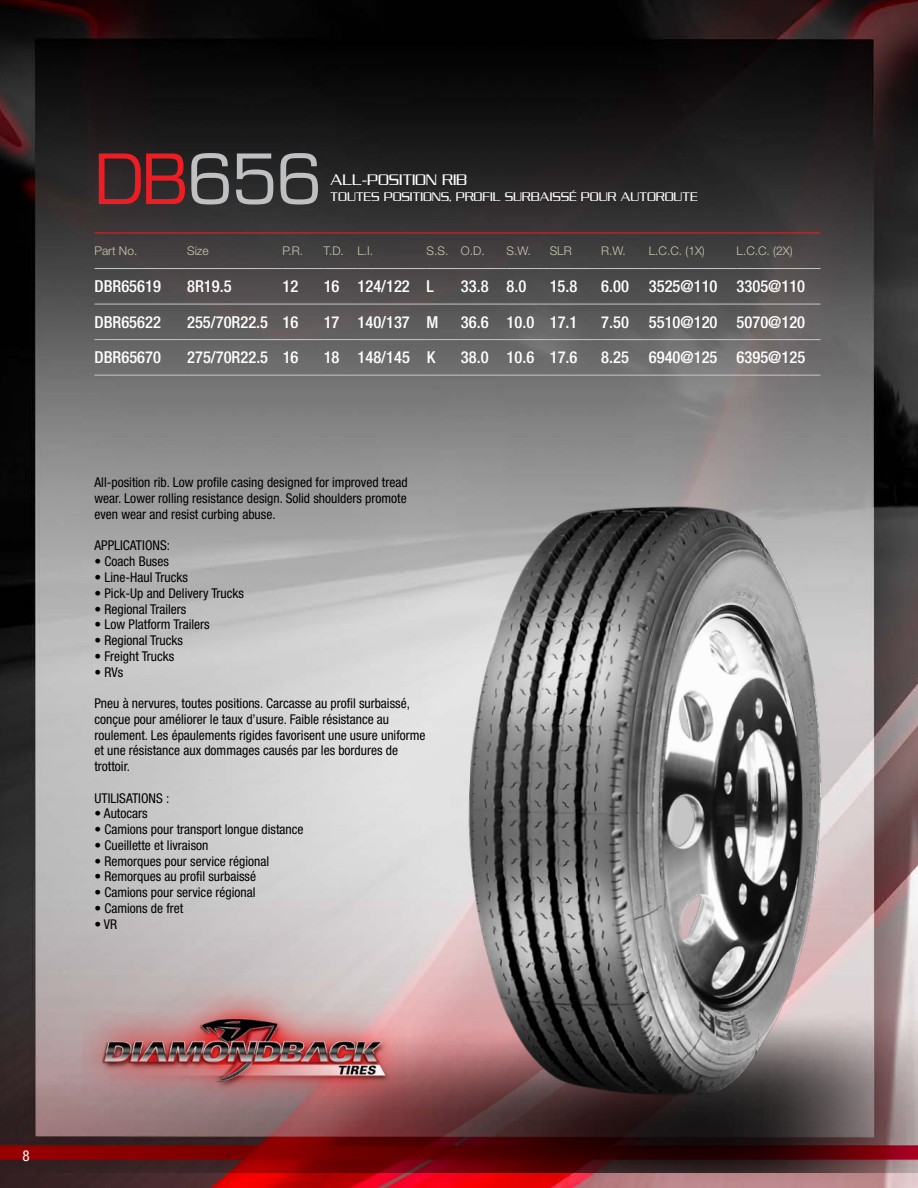
<style>
.page{position:relative;width:918px;height:1188px;background:#fff}
.page>*{position:absolute;margin:0;border:0;box-sizing:border-box;transform-origin:0 0}
.t1{font:500 67.5px "Eurostile";letter-spacing:-.03em;color:#bec0c2}
.t2{font:500 condensed 16.5px "Helvetica Neue LT Std";color:#fff}
.t3{font:16.5px "Serpentine ICG Light";letter-spacing:-.01em;color:#fff}
.t4{font:condensed 15px "Helvetica Neue LT Std";color:#fff}
.t5{font:condensed 13.5px/15.8px "Helvetica Neue LT Std";color:#000;text-align:justify}
.t6{font:13.5px "Serpentine ICG Light";letter-spacing:-.01em;color:#fff}
.t7{font:300 12px "Helvetica Neue LT Std";color:#cbc9b2}
.s1{color:#ed1d24}
</style>
<div class="page">
<img style="left:0;top:0;width:918px;height:1188px">
<img style="left:0;top:920px;width:849px;height:252px">
<img style="left:849px;top:920px;width:69px;height:268px">
<img style="left:82px;top:988px;width:324px;height:120px">
<hr style="left:94px;top:232px;width:93px;height:1px;background:#ed1d24">
<hr style="left:187px;top:232px;width:96px;height:1px;background:#ed1d24">
<hr style="left:283px;top:232px;width:41px;height:1px;background:#ed1d24">
<hr style="left:324px;top:232px;width:33px;height:1px;background:#ed1d24">
<hr style="left:357px;top:232px;width:70px;height:1px;background:#ed1d24">
<hr style="left:427px;top:232px;width:34px;height:1px;background:#ed1d24">
<hr style="left:461px;top:232px;width:46px;height:1px;background:#ed1d24">
<hr style="left:507px;top:232px;width:43px;height:1px;background:#ed1d24">
<hr style="left:550px;top:232px;width:51px;height:1px;background:#ed1d24">
<hr style="left:601px;top:232px;width:48px;height:1px;background:#ed1d24">
<hr style="left:649px;top:232px;width:88px;height:1px;background:#ed1d24">
<hr style="left:737px;top:232px;width:84px;height:1px;background:#ed1d24">
<hr style="left:94px;top:268px;width:93px;height:1px;background:#c4c6c8">
<hr style="left:187px;top:268px;width:96px;height:1px;background:#c4c6c8">
<hr style="left:283px;top:268px;width:41px;height:1px;background:#c4c6c8">
<hr style="left:324px;top:268px;width:33px;height:1px;background:#c4c6c8">
<hr style="left:357px;top:268px;width:70px;height:1px;background:#c4c6c8">
<hr style="left:427px;top:268px;width:34px;height:1px;background:#c4c6c8">
<hr style="left:461px;top:268px;width:46px;height:1px;background:#c4c6c8">
<hr style="left:507px;top:268px;width:43px;height:1px;background:#c4c6c8">
<hr style="left:550px;top:268px;width:51px;height:1px;background:#c4c6c8">
<hr style="left:601px;top:268px;width:48px;height:1px;background:#c4c6c8">
<hr style="left:649px;top:268px;width:88px;height:1px;background:#c4c6c8">
<hr style="left:737px;top:268px;width:84px;height:1px;background:#c4c6c8">
<hr style="left:94px;top:304px;width:93px;height:1px;background:#c4c6c8">
<hr style="left:187px;top:304px;width:96px;height:1px;background:#c4c6c8">
<hr style="left:283px;top:304px;width:41px;height:1px;background:#c4c6c8">
<hr style="left:324px;top:304px;width:33px;height:1px;background:#c4c6c8">
<hr style="left:357px;top:304px;width:70px;height:1px;background:#c4c6c8">
<hr style="left:427px;top:304px;width:34px;height:1px;background:#c4c6c8">
<hr style="left:461px;top:304px;width:46px;height:1px;background:#c4c6c8">
<hr style="left:507px;top:304px;width:43px;height:1px;background:#c4c6c8">
<hr style="left:550px;top:304px;width:51px;height:1px;background:#c4c6c8">
<hr style="left:601px;top:304px;width:48px;height:1px;background:#c4c6c8">
<hr style="left:649px;top:304px;width:88px;height:1px;background:#c4c6c8">
<hr style="left:737px;top:304px;width:84px;height:1px;background:#c4c6c8">
<hr style="left:94px;top:339px;width:93px;height:1px;background:#c4c6c8">
<hr style="left:187px;top:339px;width:96px;height:1px;background:#c4c6c8">
<hr style="left:283px;top:339px;width:41px;height:1px;background:#c4c6c8">
<hr style="left:324px;top:339px;width:33px;height:1px;background:#c4c6c8">
<hr style="left:357px;top:339px;width:70px;height:1px;background:#c4c6c8">
<hr style="left:427px;top:339px;width:34px;height:1px;background:#c4c6c8">
<hr style="left:461px;top:339px;width:46px;height:1px;background:#c4c6c8">
<hr style="left:507px;top:339px;width:43px;height:1px;background:#c4c6c8">
<hr style="left:550px;top:339px;width:51px;height:1px;background:#c4c6c8">
<hr style="left:601px;top:339px;width:48px;height:1px;background:#c4c6c8">
<hr style="left:649px;top:339px;width:88px;height:1px;background:#c4c6c8">
<hr style="left:737px;top:339px;width:84px;height:1px;background:#c4c6c8">
<hr style="left:94px;top:375px;width:93px;height:1px;background:#c4c6c8">
<hr style="left:187px;top:375px;width:96px;height:1px;background:#c4c6c8">
<hr style="left:283px;top:375px;width:41px;height:1px;background:#c4c6c8">
<hr style="left:324px;top:375px;width:33px;height:1px;background:#c4c6c8">
<hr style="left:357px;top:375px;width:70px;height:1px;background:#c4c6c8">
<hr style="left:427px;top:375px;width:34px;height:1px;background:#c4c6c8">
<hr style="left:461px;top:375px;width:46px;height:1px;background:#c4c6c8">
<hr style="left:507px;top:375px;width:43px;height:1px;background:#c4c6c8">
<hr style="left:550px;top:375px;width:51px;height:1px;background:#c4c6c8">
<hr style="left:601px;top:375px;width:48px;height:1px;background:#c4c6c8">
<hr style="left:649px;top:375px;width:88px;height:1px;background:#c4c6c8">
<hr style="left:737px;top:375px;width:84px;height:1px;background:#c4c6c8">
<img style="left:423px;top:471px;width:437px;height:649px">
<h1 class="t1" style="left:94px;top:139px;width:230px"><span class="s1">DB</span>656</h1>
<p class="t3" style="left:330px;top:170px;width:138px">ALL-POSITION RIB</p>
<p class="t6" style="left:330px;top:189px;width:369px">TOUTES POSITIONS, PROFIL SURBAISSÉ POUR AUTOROUTE</p>
<p class="t7" style="left:94px;top:243px;width:44px">Part No.</p>
<p class="t7" style="left:187px;top:243px;width:23px">Size</p>
<p class="t7" style="left:283px;top:243px;width:22px">P.R.</p>
<p class="t7" style="left:324px;top:243px;width:51px">T.D. L.I.</p>
<p class="t7" style="left:427px;top:243px;width:60px">S.S. O.D.</p>
<p class="t7" style="left:507px;top:243px;width:26px">S.W.</p>
<p class="t7" style="left:550px;top:243px;width:24px">SLR</p>
<p class="t7" style="left:601px;top:243px;width:26px">R.W.</p>
<p class="t7" style="left:649px;top:243px;width:58px">L.C.C. (1X)</p>
<p class="t7" style="left:737px;top:243px;width:58px">L.C.C. (2X)</p>
<p class="t2" style="left:94px;top:277px;width:68px">DBR65619</p>
<p class="t2" style="left:187px;top:277px;width:46px">8R19.5</p>
<p class="t2" style="left:283px;top:277px;width:17px">12</p>
<p class="t2" style="left:324px;top:277px;width:112px">16 124/122 L</p>
<p class="t2" style="left:461px;top:277px;width:67px">33.8 8.0</p>
<p class="t2" style="left:550px;top:277px;width:29px">15.8</p>
<p class="t2" style="left:601px;top:277px;width:205px">6.00 3525@110 3305@110</p>
<p class="t2" style="left:95px;top:312px;width:68px">DBR65622</p>
<p class="t2" style="left:187px;top:312px;width:113px">255/70R22.5 16</p>
<p class="t2" style="left:324px;top:312px;width:116px">17 140/137 M</p>
<p class="t2" style="left:461px;top:312px;width:118px">36.6 10.0 17.1</p>
<p class="t2" style="left:601px;top:312px;width:205px">7.50 5510@120 5070@120</p>
<p class="t2" style="left:95px;top:348px;width:68px">DBR65670</p>
<p class="t2" style="left:187px;top:348px;width:113px">275/70R22.5 16</p>
<p class="t2" style="left:324px;top:348px;width:113px">18 148/145 K</p>
<p class="t2" style="left:461px;top:348px;width:118px">38.0 10.6 17.6</p>
<p class="t2" style="left:601px;top:348px;width:205px">8.25 6940@125 6395@125</p>
<p class="t5" style="left:94px;top:475px;width:315px">All-position rib. Low profile casing designed for improved tread wear. Lower rolling resistance design. Solid shoulders promote even wear and resist curbing abuse.</p>
<p class="t5" style="left:94px;top:538px;width:77px">APPLICATIONS:</p>
<p class="t5" style="left:94px;top:554px;width:76px">• Coach Buses</p>
<p class="t5" style="left:94px;top:569px;width:95px">• Line-Haul Trucks</p>
<p class="t5" style="left:94px;top:585px;width:151px">• Pick-Up and Delivery Trucks</p>
<p class="t5" style="left:94px;top:601px;width:93px">• Regional Trailers</p>
<p class="t5" style="left:94px;top:617px;width:117px">• Low Platform Trailers</p>
<p class="t5" style="left:94px;top:632px;width:90px">• Regional Trucks</p>
<p class="t5" style="left:94px;top:648px;width:81px">• Freight Trucks</p>
<p class="t5" style="left:94px;top:664px;width:30px">• RVs</p>
<p class="t5" style="left:94px;top:695px;width:333px;text-align:left">Pneu à nervures, toutes positions. Carcasse au profil surbaissé, conçue pour améliorer le taux d’usure. Faible résistance au roulement. Les épaulements rigides favorisent une usure uniforme et une résistance aux dommages causés par les bordures de trottoir.</p>
<p class="t5" style="left:94px;top:790px;width:76px">UTILISATIONS :</p>
<p class="t5" style="left:94px;top:806px;width:55px">• Autocars</p>
<p class="t5" style="left:94px;top:821px;width:211px">• Camions pour transport longue distance</p>
<p class="t5" style="left:94px;top:837px;width:115px">• Cueillette et livraison</p>
<p class="t5" style="left:94px;top:853px;width:176px">• Remorques pour service régional</p>
<p class="t5" style="left:94px;top:869px;width:163px">• Remorques au profil surbaissé</p>
<p class="t5" style="left:94px;top:884px;width:163px">• Camions pour service régional</p>
<p class="t5" style="left:94px;top:900px;width:90px">• Camions de fret</p>
<p class="t5" style="left:94px;top:916px;width:24px">• VR</p>
<p class="t4" style="left:22px;top:1147px;width:9px">8</p>
</div>
